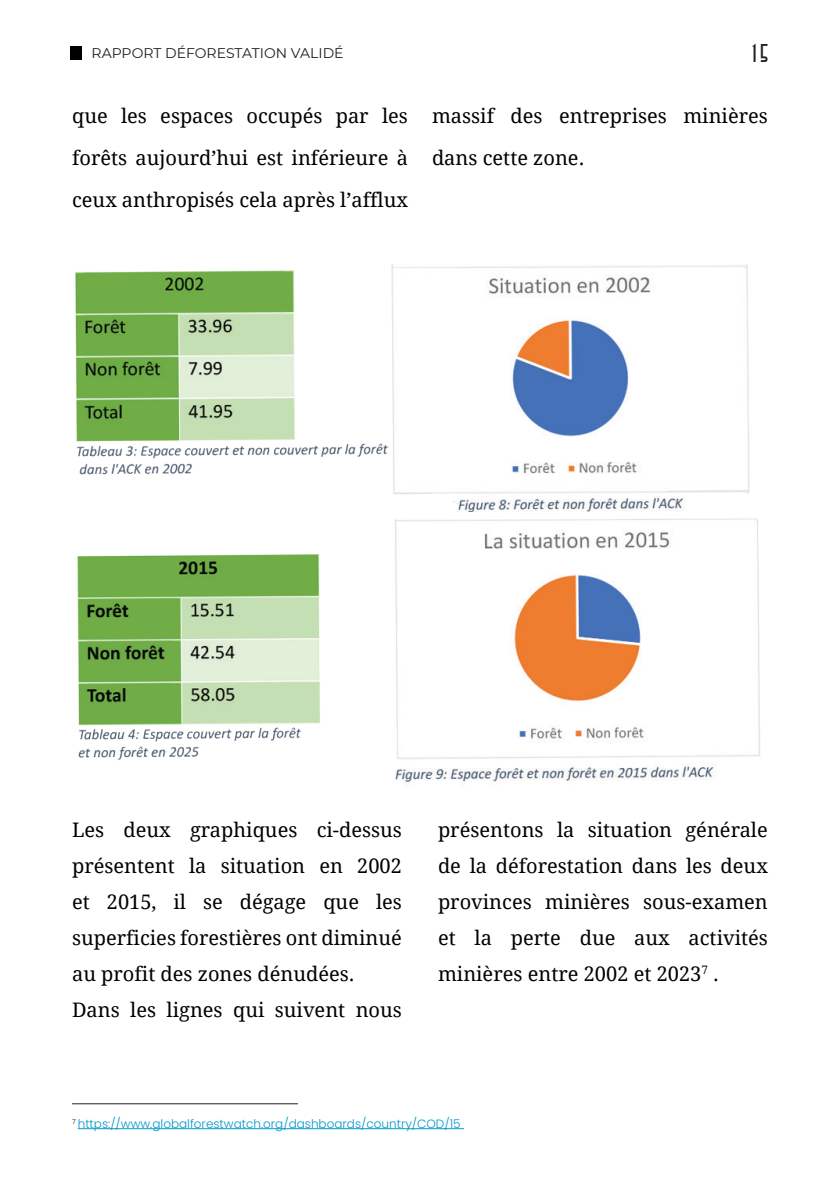
<style>
.page{position:relative;width:840px;height:1191px;background:#fff}
.page>*{position:absolute;margin:0;border:0;box-sizing:border-box;transform-origin:0 0}
.t1{font:24px "Anastasia";color:#231f20}
.t2{font:20px/36px "Droid Serif";color:#000;text-align:justify}
.t3{font:14px "Montserrat";color:#231f20}
.t4{font:300 12px "Poppins";color:#0098ca}
</style>
<div class="page">
<div style="left:70px;top:46px;width:12px;height:13px;background:#000"></div>
<img style="left:75px;top:264px;width:685px;height:519px">
<hr style="left:78px;top:1128px;width:385px;height:1px;background:#0098ca">
<hr style="left:72px;top:1103px;width:226px;height:1px;background:#231f20">
<p class="t3" style="left:91px;top:43px;width:253px">RAPPORT DÉFORESTATION VALIDÉ</p>
<p class="t1" style="left:749px;top:40px;width:19px">15</p>
<p class="t2" style="left:72px;top:95px;width:337px;line-height:42px">que les espaces occupés par les forêts aujourd’hui est inférieure à ceux anthropisés cela après l’afflux</p>
<p class="t2" style="left:432px;top:95px;width:337px;line-height:42px">massif des entreprises minières dans cette zone.</p>
<p class="t2" style="left:72px;top:811px;width:331px;text-align:left">Les deux graphiques ci-dessus présentent la situation en 2002 et 2015, il se dégage que les superficies forestières ont diminué au profit des zones dénudées.<br>Dans les lignes qui suivent nous</p>
<p class="t2" style="left:438px;top:811px;width:331px">présentons la situation générale de la déforestation dans les deux provinces minières sous-examen et la perte due aux activités minières entre 2002 et 2023<sup>7</sup> .</p>
<p class="t4" style="left:72px;top:1116px;width:390px"><sup>7</sup> https://www.globalforestwatch.org/dashboards/country/COD/15</p>
</div>
